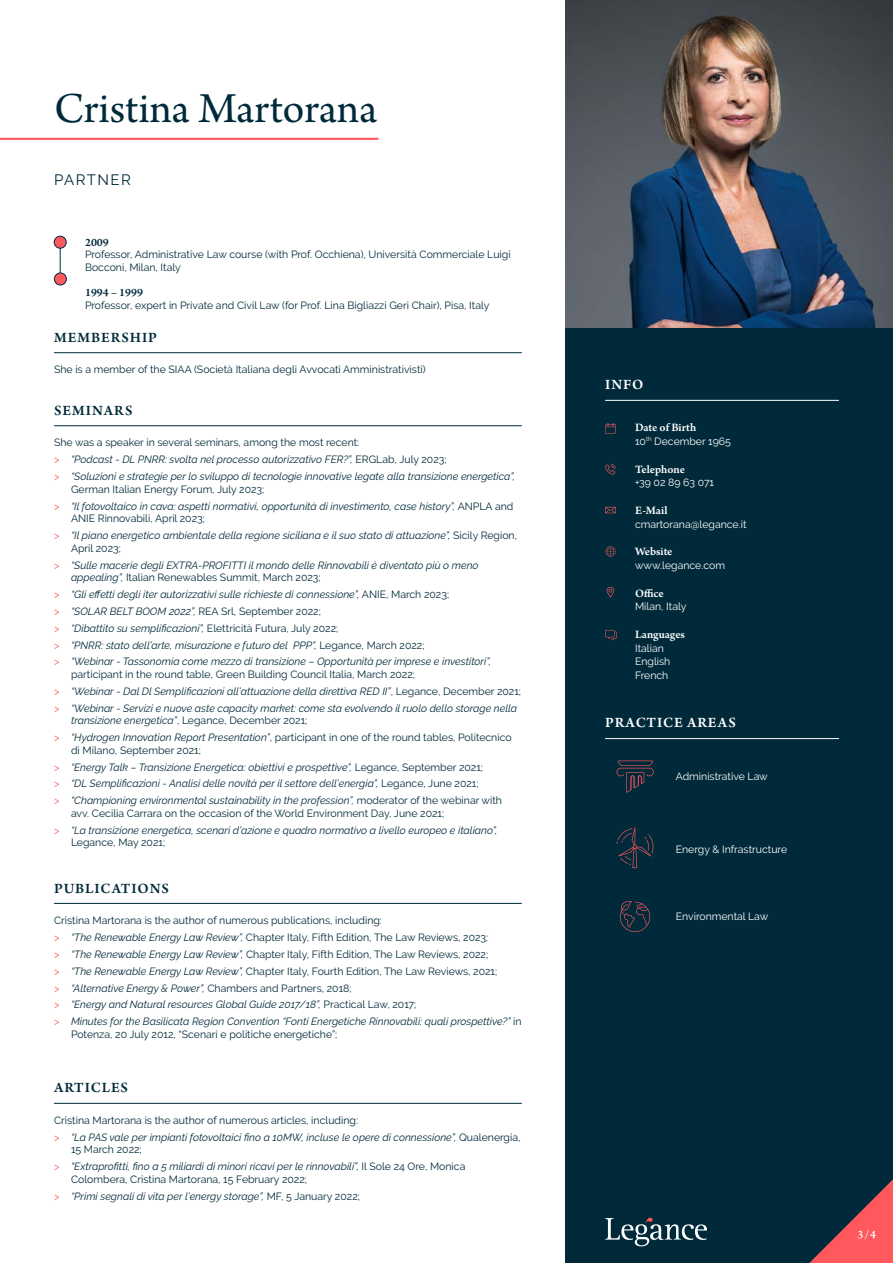
<style>
.page{position:relative;width:893px;height:1263px;background:#fff}
.page>*{position:absolute;margin:0;border:0;box-sizing:border-box;transform-origin:0 0}
.t1{font:45px "Arno Pro";letter-spacing:-.005em;color:#002a3a}
.t2{font:600 15px "Arno Pro";letter-spacing:.06em;color:#002a3a}
.t3{font:600 15px "Arno Pro";letter-spacing:.06em;color:#fff}
.t4{font:15px "Raleway";letter-spacing:.1em;color:#002a3a}
.t5{font:600 12px "Arno Pro";letter-spacing:-.005em;color:#fff}
.t6{font:600 12px "Arno Pro";color:#002a3a}
.t7{font:italic 10.5px/16.8px "Raleway";color:#002a3a}
.t8{font:10.5px/16.8px "Raleway";color:#002a3a}
.t9{font:10.5px/13.5px "Raleway";color:#fff}
.s1{font-style:normal}
.s2{font-style:normal;color:#ff585d}
.s3{font-style:italic}
.s4{color:#ff585d}
</style>
<div class="page">
<div style="left:566px;top:293px;width:327px;height:970px;background:#002a3a"></div>
<img style="left:566px;top:0;width:327px;height:327px">
<svg style="left:605px;top:1218px;width:102px;height:28px"></svg>
<svg style="left:809px;top:1179px;width:84px;height:84px"></svg>
<hr style="left:0;top:138px;width:378px;height:2px;background:#ff585d">
<svg style="left:607px;top:587px;width:7px;height:10px"></svg>
<svg style="left:605px;top:507px;width:11px;height:6px"></svg>
<svg style="left:605px;top:464px;width:11px;height:11px"></svg>
<svg style="left:605px;top:546px;width:11px;height:11px"></svg>
<svg style="left:605px;top:423px;width:11px;height:10px"></svg>
<svg style="left:605px;top:630px;width:12px;height:10px"></svg>
<hr style="left:605px;top:400px;width:234px;height:1px;background:#fff">
<hr style="left:605px;top:738px;width:234px;height:1px;background:#fff">
<svg style="left:617px;top:761px;width:37px;height:32px"></svg>
<svg style="left:617px;top:827px;width:36px;height:41px"></svg>
<svg style="left:620px;top:901px;width:30px;height:31px"></svg>
<hr style="left:54px;top:903px;width:468px;height:1px;background:#002a3a">
<hr style="left:54px;top:425px;width:468px;height:1px;background:#002a3a">
<hr style="left:54px;top:352px;width:468px;height:1px;background:#002a3a">
<hr style="left:54px;top:1103px;width:468px;height:1px;background:#002a3a">
<hr style="left:60px;top:240px;width:1px;height:41px;background:#002a3a">
<div style="left:54px;top:236px;width:12px;height:12px;background:#ff585d;border-radius:50%"></div>
<div style="left:54px;top:236px;width:12px;height:12px;border:1px solid #002a3a;border-radius:50%"></div>
<div style="left:54px;top:273px;width:12px;height:12px;background:#ff585d;border-radius:50%"></div>
<div style="left:54px;top:273px;width:13px;height:12px;border:1px solid #002a3a;border-radius:50%"></div>
<h1 class="t1" style="left:54px;top:83px;width:325px">Cristina Martorana</h1>
<h2 class="t4" style="left:54px;top:171px;width:79px">PARTNER</h2>
<p class="t6" style="left:85px;top:235px;width:25px">2009</p>
<p class="t8" style="left:85px;top:248px;width:427px;line-height:12.6px">Professor, Administrative Law course (with Prof. Occhiena), Università Commerciale Luigi<br>Bocconi, Milan, Italy</p>
<p class="t6" style="left:85px;top:286px;width:60px">1994 – 1999</p>
<p class="t8" style="left:85px;top:297px;width:406px">Professor, expert in Private and Civil Law (for Prof. Lina Bigliazzi Geri Chair), Pisa, Italy</p>
<h2 class="t2" style="left:54px;top:329px;width:104px">MEMBERSHIP</h2>
<p class="t8" style="left:54px;top:361px;width:373px">She is a member of the SIAA (Società Italiana degli Avvocati Amministrativisti)</p>
<h2 class="t2" style="left:54px;top:402px;width:80px">SEMINARS</h2>
<p class="t7" style="left:54px;top:434px;width:463px"><span class="s1">She was a speaker in several seminars, among the most recent:<br></span><span class="s2">&gt;</span> “Podcast - DL PNRR: svolta nel processo autorizzativo FER?”, <span class="s1">ERGLab, July 2023;<br></span><span class="s2">&gt;</span> “Soluzioni e strategie per lo sviluppo di tecnologie innovative legate alla transizione energetica”,</p>
<p class="t7" style="left:54px;top:481px;width:461px;text-indent:17px"><span class="s1">German Italian Energy Forum, July 2023;<br></span><span class="s2">&gt;</span> “Il fotovoltaico in cava: aspetti normativi, opportunità di investimento, case history”, <span class="s1">ANPLA and</span></p>
<p class="t7" style="left:54px;top:510px;width:465px;text-indent:17px"><span class="s1">ANIE Rinnovabili, April 2023;<br></span><span class="s2">&gt;</span> “Il piano energetico ambientale della regione siciliana e il suo stato di attuazione”, <span class="s1">Sicily Region,</span></p>
<p class="t7" style="left:54px;top:539px;width:426px;text-indent:17px"><span class="s1">April 2023;<br></span><span class="s2">&gt;</span> “Sulle macerie degli EXTRA-PROFITTI il mondo delle Rinnovabili è diventato più o meno</p>
<p class="t7" style="left:54px;top:569px;width:439px;text-indent:17px">appealing”, <span class="s1">Italian Renewables Summit, March 2023;<br></span><span class="s2">&gt;</span> “Gli effetti degli iter autorizzativi sulle richieste di connessione”, <span class="s1">ANIE, March 2023;<br></span><span class="s2">&gt;</span> “SOLAR BELT BOOM 2022”, <span class="s1">REA Srl, September 2022;<br></span><span class="s2">&gt;</span> “Dibattito su semplificazioni”, <span class="s1">Elettricità Futura, July 2022;<br></span><span class="s2">&gt;</span> “PNRR: stato dell’arte, misurazione e futuro del PPP”, <span class="s1">Legance, March 2022;<br></span><span class="s2">&gt;</span> “Webinar - Tassonomia come mezzo di transizione – Opportunità per imprese e investitori”,</p>
<p class="t7" style="left:54px;top:666px;width:469px;text-indent:17px"><span class="s1">participant in the round table, Green Building Council Italia, March 2022;<br></span><span class="s2">&gt;</span> “Webinar - Dal Dl Semplificazioni all’attuazione della direttiva RED II”<span class="s1">, Legance, December 2021; </span><span class="s2">&gt;</span> “Webinar - Servizi e nuove aste capacity market: come sta evolvendo il ruolo dello storage nella</p>
<p class="t8" style="left:54px;top:712px;width:459px;text-indent:17px"><span class="s3">transizione energetica”</span>, Legance, December 2021;<br><span class="s4">&gt;</span> <span class="s3">“Hydrogen Innovation Report Presentation”</span>, participant in one of the round tables, Politecnico</p>
<p class="t7" style="left:54px;top:742px;width:450px;text-indent:17px"><span class="s1">di Milano, September 2021;<br></span><span class="s2">&gt;</span> “Energy Talk – Transizione Energetica: obiettivi e prospettive”, <span class="s1">Legance, September 2021;<br></span><span class="s2">&gt;</span> “DL Semplificazioni - Analisi delle novità per il settore dell’energia”, <span class="s1">Legance, June 2021;<br></span><span class="s2">&gt;</span> “Championing environmental sustainability in the profession”, <span class="s1">moderator of the webinar with</span></p>
<p class="t7" style="left:54px;top:805px;width:445px;text-indent:17px"><span class="s1">avv. Cecilia Carrara on the occasion of the World Environment Day, June 2021;<br></span><span class="s2">&gt;</span> “La transizione energetica, scenari d’azione e quadro normativo a livello europeo e italiano”,</p>
<p class="t8" style="left:71px;top:834px;width:96px">Legance, May 2021;</p>
<h2 class="t2" style="left:54px;top:879px;width:116px">PUBLICATIONS</h2>
<h2 class="t3" style="left:605px;top:376px;width:40px">INFO</h2>
<p class="t5" style="left:635px;top:421px;width:63px">Date of Birth</p>
<p class="t9" style="left:635px;top:434px;width:97px">10<sup>th</sup> December 1965</p>
<p class="t5" style="left:635px;top:462px;width:51px">Telephone</p>
<p class="t9" style="left:635px;top:476px;width:81px">+39 02 89 63 071</p>
<p class="t5" style="left:635px;top:503px;width:34px">E-Mail</p>
<p class="t9" style="left:635px;top:517px;width:113px">cmartorana@legance.it</p>
<p class="t5" style="left:635px;top:545px;width:39px">Website</p>
<p class="t9" style="left:635px;top:558px;width:91px">www.legance.com</p>
<p class="t5" style="left:635px;top:586px;width:30px">Office</p>
<p class="t9" style="left:635px;top:600px;width:53px">Milan, Italy</p>
<p class="t5" style="left:635px;top:628px;width:51px">Languages</p>
<p class="t9" style="left:635px;top:641px;width:37px">Italian<br>English<br>French</p>
<h2 class="t3" style="left:605px;top:713px;width:132px">PRACTICE AREAS</h2>
<p class="t9" style="left:676px;top:770px;width:94px">Administrative Law</p>
<p class="t9" style="left:676px;top:842px;width:113px">Energy &amp; Infrastructure</p>
<p class="t8" style="left:54px;top:912px;width:329px">Cristina Martorana is the author of numerous publications, including:</p>
<p class="t9" style="left:676px;top:910px;width:94px">Environmental Law</p>
<p class="t7" style="left:54px;top:929px;width:469px"><span class="s2">&gt;</span> “The Renewable Energy Law Review”, <span class="s1">Chapter Italy, Fifth Edition, The Law Reviews, 2023</span>;<br><span class="s2">&gt;</span> “The Renewable Energy Law Review”, <span class="s1">Chapter Italy, Fifth Edition, The Law Reviews, 2022;<br></span><span class="s2">&gt;</span> “The Renewable Energy Law Review”, <span class="s1">Chapter Italy, Fourth Edition, The Law Reviews, 2021;<br></span><span class="s2">&gt;</span> “Alternative Energy &amp; Power”, <span class="s1">Chambers and Partners, 2018;<br></span><span class="s2">&gt;</span> “Energy and Natural resources Global Guide 2017/18”, <span class="s1">Practical Law, 2017;<br></span><span class="s2">&gt;</span> Minutes for the Basilicata Region Convention “Fonti Energetiche Rinnovabili: quali prospettive?” <span class="s1">in</span></p>
<p class="t8" style="left:71px;top:1026px;width:268px">Potenza, 20 July 2012, “Scenari e politiche energetiche”;</p>
<h2 class="t2" style="left:54px;top:1079px;width:75px">ARTICLES</h2>
<p class="t7" style="left:54px;top:1112px;width:468px"><span class="s1">Cristina Martorana is the author of numerous articles, including:<br></span><span class="s2">&gt;</span> “La PAS vale per impianti fotovoltaici fino a 10MW, incluse le opere di connessione”, <span class="s1">Qualenergia,</span></p>
<p class="t7" style="left:54px;top:1141px;width:413px;text-indent:17px"><span class="s1">15 March 2022;<br></span><span class="s2">&gt;</span> “Extraprofitti, fino a 5 miliardi di minori ricavi per le rinnovabili”, <span class="s1">Il Sole 24 Ore, Monica</span></p>
<p class="t8" style="left:54px;top:1171px;width:307px;text-indent:17px">Colombera, Cristina Martorana, 15 February 2022;<br><span class="s4">&gt;</span> <span class="s3">“Primi segnali di vita per l’energy storage”,</span> MF, 5 January 2022;</p>
<p class="t5" style="left:857px;top:1228px;width:20px">3/4</p>
</div>
